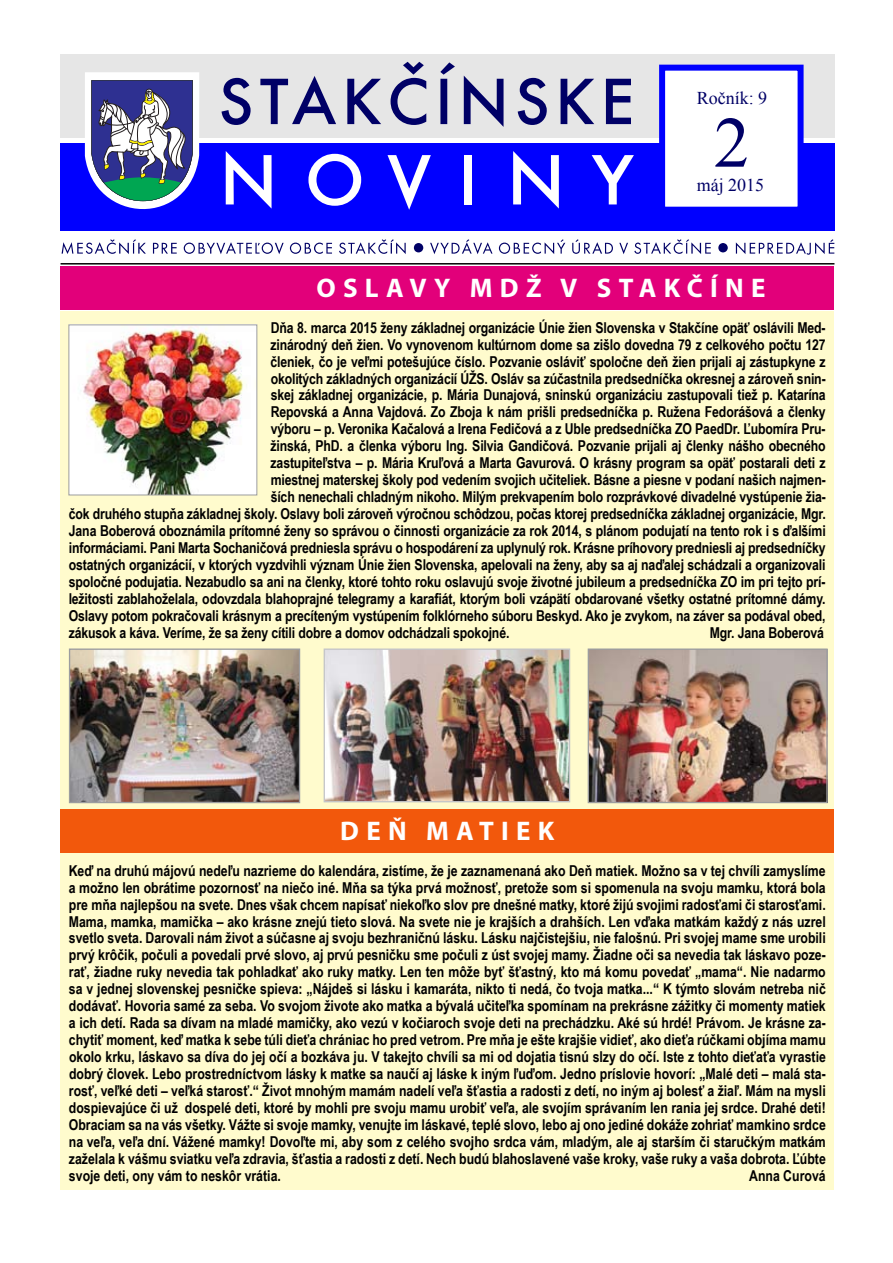
<style>
.page{position:relative;width:893px;height:1263px;background:#fff}
.page>*{position:absolute;margin:0;border:0;box-sizing:border-box;transform-origin:0 0}
.t1{font:72px "Times New Roman";color:#006}
.t2{font:700 27px "Myriad Pro";letter-spacing:.27em;color:#fff}
.t3{font:18px "Times New Roman";color:#006}
.t4{font:700 15px/17px "Arial Narrow";letter-spacing:-.01em;color:#000;text-align:justify}
</style>
<div class="page">
<div style="left:60px;top:311px;width:774px;height:878px;background:#fffbcd"></div>
<hr style="left:61px;top:263px;width:773px;height:2px;background:#000">
<div style="left:60px;top:144px;width:774px;height:87px;background:#00f"></div>
<div style="left:60px;top:54px;width:774px;height:83px;background:#e6e6e6"></div>
<svg style="left:226px;top:151px;width:46px;height:58px"></svg>
<svg style="left:308px;top:154px;width:53px;height:52px"></svg>
<svg style="left:388px;top:155px;width:43px;height:55px"></svg>
<div style="left:464px;top:155px;width:8px;height:49px;background:#fff"></div>
<svg style="left:513px;top:151px;width:46px;height:58px"></svg>
<svg style="left:592px;top:155px;width:42px;height:49px"></svg>
<svg style="left:222px;top:78px;width:29px;height:47px"></svg>
<svg style="left:260px;top:76px;width:76px;height:48px"></svg>
<svg style="left:347px;top:79px;width:34px;height:45px"></svg>
<svg style="left:391px;top:62px;width:35px;height:63px"></svg>
<svg style="left:440px;top:62px;width:15px;height:62px"></svg>
<svg style="left:464px;top:76px;width:40px;height:51px"></svg>
<svg style="left:518px;top:78px;width:29px;height:47px"></svg>
<svg style="left:561px;top:79px;width:33px;height:45px"></svg>
<svg style="left:606px;top:79px;width:25px;height:45px"></svg>
<div style="left:659px;top:65px;width:145px;height:148px;background:#fff;border:6px solid #00f"></div>
<svg style="left:85px;top:72px;width:114px;height:138px;background:#7380b2"></svg>
<svg style="left:62px;top:239px;width:84px;height:15px"></svg>
<svg style="left:153px;top:243px;width:24px;height:11px"></svg>
<svg style="left:184px;top:242px;width:100px;height:12px"></svg>
<svg style="left:290px;top:243px;width:42px;height:11px"></svg>
<svg style="left:339px;top:239px;width:67px;height:15px"></svg>
<svg style="left:430px;top:239px;width:62px;height:15px"></svg>
<svg style="left:499px;top:239px;width:66px;height:15px"></svg>
<svg style="left:572px;top:239px;width:41px;height:15px"></svg>
<svg style="left:619px;top:243px;width:9px;height:11px"></svg>
<svg style="left:634px;top:239px;width:77px;height:15px"></svg>
<svg style="left:736px;top:239px;width:98px;height:16px"></svg>
<svg style="left:414px;top:243px;width:9px;height:9px"></svg>
<svg style="left:718px;top:243px;width:10px;height:9px"></svg>
<div style="left:60px;top:267px;width:774px;height:43px;background:#e2007a"></div>
<img style="left:71px;top:327px;width:184px;height:166px">
<div style="left:69px;top:325px;width:188px;height:170px;border:1px solid #9c9d9f"></div>
<div style="left:60px;top:810px;width:774px;height:43px;background:#f2580c"></div>
<img style="left:71px;top:650px;width:227px;height:151px">
<div style="left:69px;top:648px;width:231px;height:155px;border:1px solid #9c9d9f"></div>
<img style="left:326px;top:650px;width:242px;height:150px">
<div style="left:324px;top:648px;width:246px;height:154px;border:1px solid #c5c6c8"></div>
<img style="left:590px;top:650px;width:236px;height:151px">
<div style="left:588px;top:648px;width:240px;height:155px;border:1px solid #9c9d9f"></div>
<p class="t3" style="left:697px;top:86px;width:72px">Ročník: 9</p>
<h1 class="t1" style="left:714px;top:94px;width:37px">2</h1>
<p class="t3" style="left:697px;top:173px;width:69px">máj 2015</p>
<h2 class="t2" style="left:316px;top:271px;width:451px">OSLAVY MDŽ V STAKČÍNE</h2>
<p class="t4" style="left:271px;top:318px;width:557px">Dňa 8. marca 2015 ženy základnej organizácie Únie žien Slovenska v Stakčíne opäť oslávili Med-</p>
<p class="t4" style="left:271px;top:335px;width:557px">zinárodný deň žien. Vo vynovenom kultúrnom dome sa zišlo dovedna 79 z celkového počtu 127</p>
<p class="t4" style="left:271px;top:352px;width:557px">členiek, čo je veľmi potešujúce číslo. Pozvanie osláviť spoločne deň žien prijali aj zástupkyne z</p>
<p class="t4" style="left:271px;top:369px;width:557px">okolitých základných organizácií ÚŽS. Osláv sa zúčastnila predsedníčka okresnej a zároveň snin-</p>
<p class="t4" style="left:271px;top:386px;width:557px">skej základnej organizácie, p. Mária Dunajová, sninskú organizáciu zastupovali tiež p. Katarína</p>
<p class="t4" style="left:271px;top:403px;width:557px">Repovská a Anna Vajdová. Zo Zboja k nám prišli predsedníčka p. Ružena Fedorášová a členky</p>
<p class="t4" style="left:271px;top:420px;width:557px">výboru – p. Veronika Kačalová a Irena Fedičová a z Uble predsedníčka ZO PaedDr. Ľubomíra Pru-</p>
<p class="t4" style="left:271px;top:437px;width:557px">žinská, PhD. a členka výboru Ing. Silvia Gandičová. Pozvanie prijali aj členky nášho obecného</p>
<p class="t4" style="left:271px;top:454px;width:557px">zastupiteľstva – p. Mária Kruľová a Marta Gavurová. O krásny program sa opäť postarali deti z</p>
<p class="t4" style="left:271px;top:471px;width:557px">miestnej materskej školy pod vedením svojich učiteliek. Básne a piesne v podaní našich najmen-</p>
<p class="t4" style="left:271px;top:488px;width:557px">ších nenechali chladným nikoho. Milým prekvapením bolo rozprávkové divadelné vystúpenie žia-</p>
<p class="t4" style="left:69px;top:505px;width:758px">čok druhého stupňa základnej školy. Oslavy boli zároveň výročnou schôdzou, počas ktorej predsedníčka základnej organizácie, Mgr.</p>
<p class="t4" style="left:69px;top:522px;width:758px">Jana Boberová oboznámila prítomné ženy so správou o činnosti organizácie za rok 2014, s plánom podujatí na tento rok i s ďalšími</p>
<p class="t4" style="left:69px;top:538px;width:758px">informáciami. Pani Marta Sochaničová predniesla správu o hospodárení za uplynulý rok. Krásne príhovory predniesli aj predsedníčky</p>
<p class="t4" style="left:69px;top:555px;width:758px">ostatných organizácií, v ktorých vyzdvihli význam Únie žien Slovenska, apelovali na ženy, aby sa aj naďalej schádzali a organizovali</p>
<p class="t4" style="left:69px;top:572px;width:758px">spoločné podujatia. Nezabudlo sa ani na členky, ktoré tohto roku oslavujú svoje životné jubileum a predsedníčka ZO im pri tejto prí-</p>
<p class="t4" style="left:69px;top:589px;width:758px">ležitosti zablahoželala, odovzdala blahoprajné telegramy a karafiát, ktorým boli vzápätí obdarované všetky ostatné prítomné dámy.</p>
<p class="t4" style="left:69px;top:606px;width:758px">Oslavy potom pokračovali krásnym a precíteným vystúpením folklórneho súboru Beskyd. Ako je zvykom, na záver sa podával obed,</p>
<p class="t4" style="left:69px;top:623px;width:442px">zákusok a káva. Veríme, že sa ženy cítili dobre a domov odchádzali spokojné.</p>
<p class="t4" style="left:710px;top:623px;width:116px">Mgr. Jana Boberová</p>
<h2 class="t2" style="left:340px;top:814px;width:216px">DEŇ MATIEK</h2>
<p class="t4" style="left:69px;top:861px;width:759px">Keď na druhú májovú nedeľu nazrieme do kalendára, zistíme, že je zaznamenaná ako Deň matiek. Možno sa v tej chvíli zamyslíme a možno len obrátime pozornosť na niečo iné. Mňa sa týka prvá možnosť, pretože som si spomenula na svoju mamku, ktorá bola pre mňa najlepšou na svete. Dnes však chcem napísať niekoľko slov pre dnešné matky, ktoré žijú svojimi radosťami či starosťami.<br>Mama, mamka, mamička – ako krásne znejú tieto slová. Na svete nie je krajších a drahších. Len vďaka matkám každý z nás uzrel svetlo sveta. Darovali nám život a súčasne aj svoju bezhraničnú lásku. Lásku najčistejšiu, nie falošnú. Pri svojej mame sme urobili prvý krôčik, počuli a povedali prvé slovo, aj prvú pesničku sme počuli z úst svojej mamy. Žiadne oči sa nevedia tak láskavo poze&shy;rať, žiadne ruky nevedia tak pohladkať ako ruky matky. Len ten môže byť šťastný, kto má komu povedať „mama“. Nie nadarmo sa v jednej slovenskej pesničke spieva: „Nájdeš si lásku i kamaráta, nikto ti nedá, čo tvoja matka...“ K týmto slovám netreba nič dodávať. Hovoria samé za seba. Vo svojom živote ako matka a bývalá učiteľka spomínam na prekrásne zážitky či momenty matiek a ich detí. Rada sa dívam na mladé mamičky, ako vezú v kočiaroch svoje deti na prechádzku. Aké sú hrdé! Právom. Je krásne za&shy;chytiť moment, keď matka k sebe túli dieťa chrániac ho pred vetrom. Pre mňa je ešte krajšie vidieť, ako dieťa rúčkami objíma mamu okolo krku, láskavo sa díva do jej očí a bozkáva ju. V takejto chvíli sa mi od dojatia tisnú slzy do očí. Iste z tohto dieťaťa vyrastie dobrý človek. Lebo prostredníctvom lásky k matke sa naučí aj láske k iným ľuďom. Jedno príslovie hovorí: „Malé deti – malá sta&shy;rosť, veľké deti – veľká starosť.“ Život mnohým mamám nadelí veľa šťastia a radosti z detí, no iným aj bolesť a žiaľ. Mám na mysli dospievajúce či už dospelé deti, ktoré by mohli pre svoju mamu urobiť veľa, ale svojím správaním len rania jej srdce. Drahé deti!<br>Obraciam sa na vás všetky. Vážte si svoje mamky, venujte im láskavé, teplé slovo, lebo aj ono jediné dokáže zohriať mamkino srdce na veľa, veľa dní. Vážené mamky! Dovoľte mi, aby som z celého svojho srdca vám, mladým, ale aj starším či staručkým matkám zaželala k vášmu sviatku veľa zdravia, šťastia a radosti z detí. Nech budú blahoslavené vaše kroky, vaše ruky a vaša dobrota. Ľúbte svoje deti, ony vám to neskôr vrátia.</p>
<p class="t4" style="left:749px;top:1166px;width:78px">Anna Curová</p>
</div>
